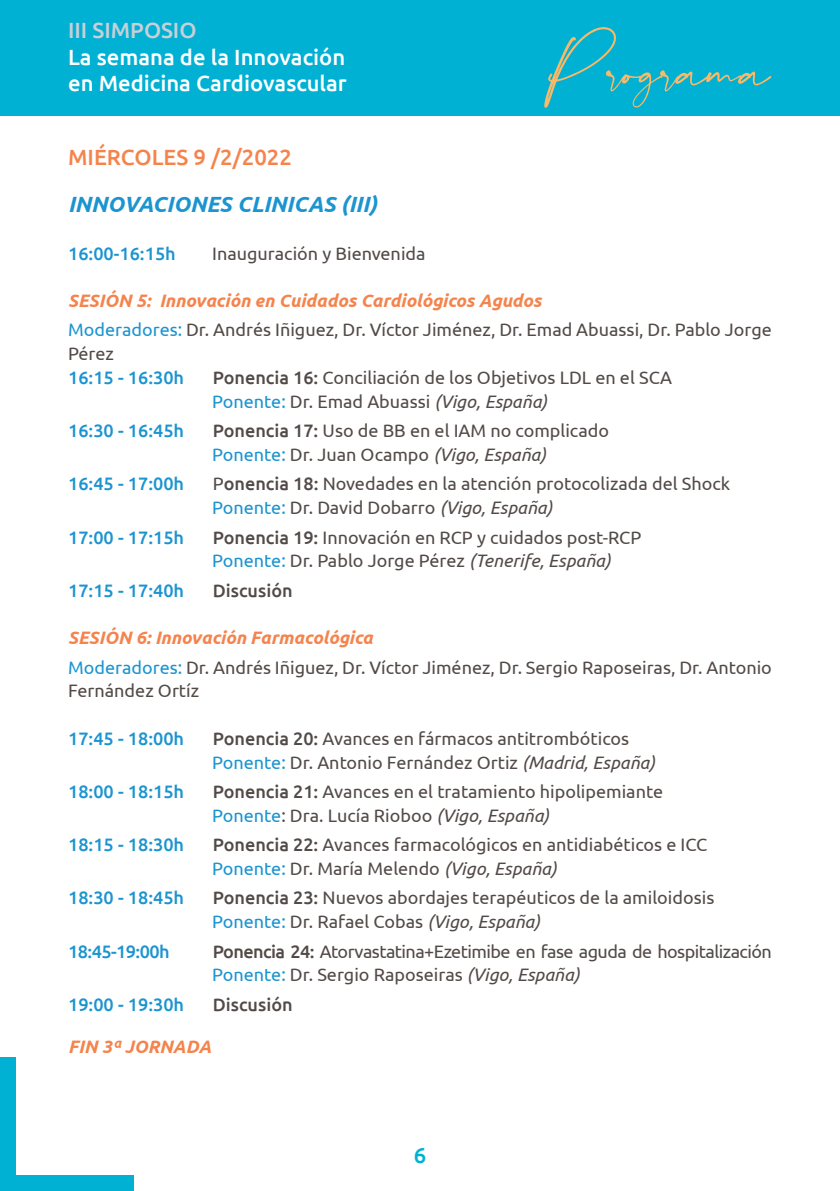
<style>
.page{position:relative;width:840px;height:1191px;background:#fff}
.page>*{position:absolute;margin:0;border:0;box-sizing:border-box;transform-origin:0 0}
.t1{font:78.8px "Belove";color:#fcb864}
.t2{font:500 22px/26.4px "Ubuntu";color:#fff}
.t3{font:italic 700 22px "Ubuntu";color:#1b94d0}
.t4{font:500 22px "Ubuntu";color:#f5834c}
.t5{font:500 22px "Ubuntu";color:#c8d0d7}
.t6{font:500 22px "Ubuntu";color:#00b1d4}
.t7{font:18px/23.8px "Ubuntu";color:#524a47}
.t8{font:500 18px "Ubuntu";color:#1b94d0}
.t9{font:italic 700 18px "Ubuntu";color:#f5834c}
.t10{font:18px "Ubuntu";letter-spacing:-.03em;color:#524a47}
.t11{font:500 18px "Ubuntu";color:#524a47}
.s1{color:#1b94d0}
.s2{font-weight:500}
.s3{font-style:italic}
</style>
<div class="page">
<div style="left:0;top:0;width:839px;height:115px;background:#00b1d4"></div>
<div style="left:0;top:1057px;width:16px;height:134px;background:#00b1d4"></div>
<div style="left:0;top:1175px;width:133px;height:16px;background:#00b1d4"></div>
<p class="t5" style="left:68px;top:16px;width:130px">III SIMPOSIO</p>
<p class="t2" style="left:68px;top:43px;width:280px">La semana de la Innovación en Medicina Cardiovascular</p>
<p class="t1" style="left:540px;top:27px;width:230px">Programa</p>
<p class="t4" style="left:68px;top:143px;width:225px">MIÉRCOLES 9 /2/2022</p>
<p class="t3" style="left:68px;top:191px;width:310px">INNOVACIONES CLINICAS (III)</p>
<p class="t8" style="left:68px;top:242px;width:109px">16:00-16:15h</p>
<p class="t7" style="left:212px;top:241px;width:215px">Inauguración y Bienvenida</p>
<p class="t9" style="left:68px;top:290px;width:474px">SESIÓN 5: Innovación en Cuidados Cardiológicos Agudos</p>
<p class="t7" style="left:68px;top:318px;width:705px"><span class="s1">Moderadores:</span> Dr. Andrés Iñiguez, Dr. Víctor Jiménez, Dr. Emad Abuassi, Dr. Pablo Jorge<br>Pérez</p>
<p class="t8" style="left:68px;top:366px;width:117px">16:15 - 16:30h</p>
<p class="t7" style="left:213px;top:365px;width:460px"><span class="s2">Ponencia 16:</span> Conciliación de los Objetivos LDL en el SCA</p>
<p class="t7" style="left:212px;top:389px;width:336px"><span class="s1">Ponente:</span> Dr. Emad Abuassi <span class="s3">(Vigo, España)</span></p>
<p class="t8" style="left:68px;top:419px;width:117px">16:30 - 16:45h</p>
<p class="t7" style="left:213px;top:418px;width:397px"><span class="s2">Ponencia 17:</span> Uso de BB en el IAM no complicado</p>
<p class="t7" style="left:212px;top:442px;width:335px"><span class="s1">Ponente:</span> Dr. Juan Ocampo <span class="s3">(Vigo, España)</span></p>
<p class="t8" style="left:68px;top:472px;width:117px">16:45 - 17:00h</p>
<p class="t7" style="left:213px;top:471px;width:518px">P<span class="s2">onencia 18:</span> Novedades en la atención protocolizada del Shock</p>
<p class="t7" style="left:212px;top:495px;width:341px"><span class="s1">Ponente:</span> Dr. David Dobarro <span class="s3">(Vigo, España)</span></p>
<p class="t8" style="left:68px;top:526px;width:117px">17:00 - 17:15h</p>
<p class="t7" style="left:213px;top:524px;width:430px"><span class="s2">Ponencia 19:</span> Innovación en RCP y cuidados post-RCP</p>
<p class="t7" style="left:212px;top:548px;width:400px"><span class="s1">Ponente:</span> Dr. Pablo Jorge Pérez <span class="s3">(Tenerife, España)</span></p>
<p class="t8" style="left:68px;top:579px;width:117px">17:15 - 17:40h</p>
<p class="t11" style="left:213px;top:579px;width:81px">Discusión</p>
<p class="t9" style="left:68px;top:627px;width:306px">SESIÓN 6: Innovación Farmacológica</p>
<p class="t7" style="left:68px;top:655px;width:705px"><span class="s1">Moderadores:</span> Dr. Andrés Iñiguez, Dr. Víctor Jiménez, Dr. Sergio Raposeiras, Dr. Antonio<br>Fernández Ortíz</p>
<p class="t8" style="left:68px;top:727px;width:117px">17:45 - 18:00h</p>
<p class="t7" style="left:213px;top:726px;width:417px"><span class="s2">Ponencia 20:</span> Avances en fármacos antitrombóticos</p>
<p class="t7" style="left:212px;top:750px;width:444px"><span class="s1">Ponente:</span> Dr. Antonio Fernández Ortiz <span class="s3">(Madrid, España)</span></p>
<p class="t8" style="left:68px;top:780px;width:117px">18:00 - 18:15h</p>
<p class="t7" style="left:213px;top:779px;width:451px"><span class="s2">Ponencia 21:</span> Avances en el tratamiento hipolipemiante</p>
<p class="t7" style="left:212px;top:803px;width:338px"><span class="s1">Ponente</span>: Dra. Lucía Rioboo <span class="s3">(Vigo, España)</span></p>
<p class="t8" style="left:68px;top:833px;width:117px">18:15 - 18:30h</p>
<p class="t7" style="left:213px;top:832px;width:496px"><span class="s2">Ponencia 22:</span> Avances farmacológicos en antidiabéticos e ICC</p>
<p class="t7" style="left:212px;top:856px;width:346px"><span class="s1">Ponente:</span> Dr. María Melendo <span class="s3">(Vigo, España)</span></p>
<p class="t8" style="left:68px;top:886px;width:117px">18:30 - 18:45h</p>
<p class="t7" style="left:213px;top:885px;width:502px"><span class="s2">Ponencia 23:</span> Nuevos abordajes terapéuticos de la amiloidosis</p>
<p class="t7" style="left:212px;top:909px;width:329px"><span class="s1">Ponente:</span> Dr. Rafael Cobas <span class="s3">(Vigo, España)</span></p>
<p class="t8" style="left:68px;top:940px;width:103px">18:45-19:00h</p>
<p class="t10" style="left:213px;top:940px;width:560px"><span class="s2">Ponencia 24:</span> Atorvastatina+Ezetimibe en fase aguda de hospitalización</p>
<p class="t7" style="left:212px;top:962px;width:369px"><span class="s1">Ponente:</span> Dr. Sergio Raposeiras <span class="s3">(Vigo, España)</span></p>
<p class="t8" style="left:68px;top:993px;width:117px">19:00 - 19:30h</p>
<p class="t11" style="left:213px;top:993px;width:81px">Discusión</p>
<p class="t9" style="left:68px;top:1035px;width:145px">FIN 3ª JORNADA</p>
<p class="t6" style="left:413px;top:1141px;width:14px">6</p>
</div>
